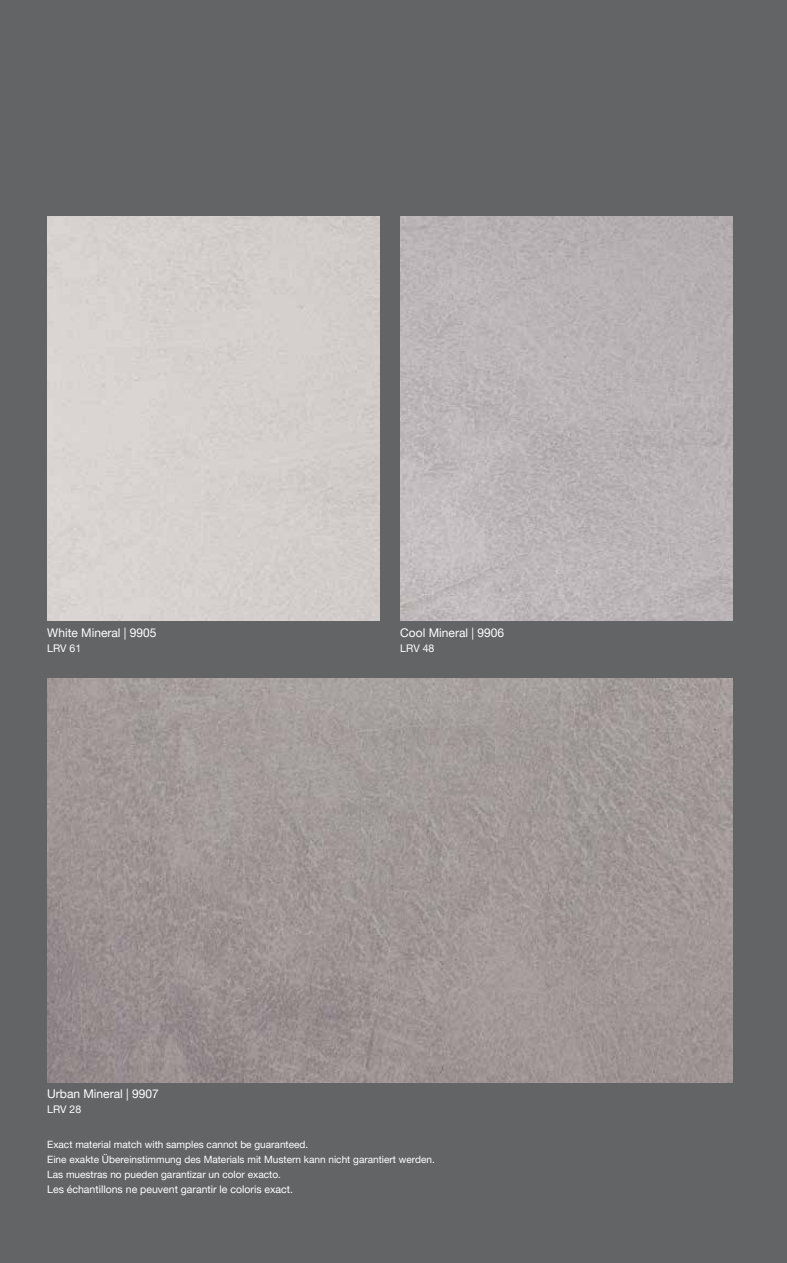
<style>
.page{position:relative;width:787px;height:1263px;background:#636466}
.page>*{position:absolute;margin:0;border:0;box-sizing:border-box;transform-origin:0 0}
.t1{font:12px "Helvetica Neue LT Pro";color:#fff}
.t2{font:10.5px "Helvetica Neue LT Pro";color:#fff}
.t3{font:10.05px/15px "Helvetica Neue LT Pro";color:#fff}
</style>
<div class="page">
<div style="left:47px;top:217px;width:332px;height:404px;background:#d5d0cd"></div>
<img style="left:400px;top:217px;width:332px;height:404px">
<img style="left:47px;top:678px;width:685px;height:404px">
<p class="t1" style="left:47px;top:625px;width:111px">White Mineral | 9905</p>
<p class="t2" style="left:47px;top:642px;width:36px">LRV 61</p>
<p class="t1" style="left:400px;top:625px;width:105px">Cool Mineral | 9906</p>
<p class="t2" style="left:400px;top:642px;width:36px">LRV 48</p>
<p class="t1" style="left:47px;top:1086px;width:113px">Urban Mineral | 9907</p>
<p class="t2" style="left:47px;top:1103px;width:36px">LRV 28</p>
<p class="t3" style="left:47px;top:1136px;width:389px">Exact material match with samples cannot be guaranteed.<br>Eine exakte Übereinstimmung des Materials mit Mustern kann nicht garantiert werden.<br>Las muestras no pueden garantizar un color exacto.</p>
<p class="t2" style="left:47px;top:1183px;width:247px">Les échantillons ne peuvent garantir le coloris exact.</p>
</div>
